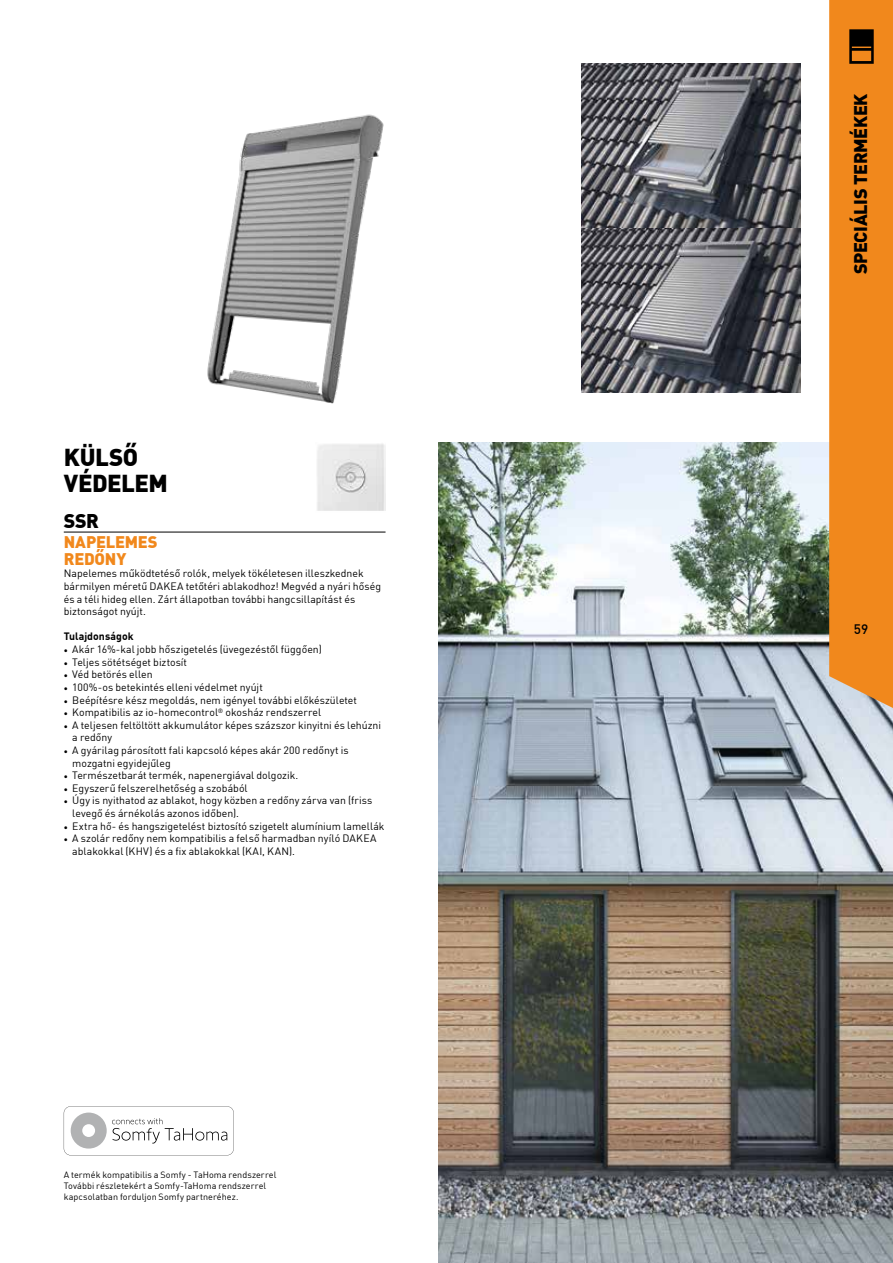
<style>
.page{position:relative;width:893px;height:1263px;background:#fff}
.page>*{position:absolute;margin:0;border:0;box-sizing:border-box;transform-origin:0 0}
.t1{font:900 24px/25.5px "DIN Offc Pro";letter-spacing:-.02em;color:#000}
.t2{font:900 19.5px "DIN Offc Pro";color:#000}
.t3{font:900 18px "DIN Offc Pro";letter-spacing:-.02em;color:#000}
.t4{font:900 16.5px/16.5px "DIN Offc Pro";letter-spacing:-.015em;color:#f1881c}
.t5{font:500 13.5px "DIN Offc Pro";color:#000}
.t6{font:10.5px/12.6px "DIN Offc Pro";color:#000}
.t7{font:700 10.5px "DIN Offc Pro";letter-spacing:.005em;color:#000}
.t8{font:9px/10.8px "DIN Offc Pro";letter-spacing:.005em;color:#000}
.s1{font-family:"Minion Pro"}
</style>
<div class="page">
<img style="left:439px;top:442px;width:454px;height:821px">
<div style="left:829px;top:0;width:64px;height:708px;background:#f1881c"></div>
<svg style="left:849px;top:29px;width:25px;height:35px"></svg>
<hr style="left:64px;top:532px;width:322px;height:1px;background:#000">
<img style="left:317px;top:443px;width:69px;height:68px">
<img style="left:207px;top:114px;width:177px;height:290px">
<img style="left:581px;top:64px;width:219px;height:328px">
<svg style="left:64px;top:1106px;width:170px;height:49px"></svg>
<h1 class="t1" style="left:64px;top:441px;width:106px">KÜLSŐ<br>VÉDELEM</h1>
<h2 class="t2" style="left:64px;top:504px;width:37px">SSR</h2>
<h3 class="t4" style="left:64px;top:532px;width:95px">NAPELEMES<br>REDŐNY</h3>
<p class="t6" style="left:64px;top:566px;width:319px">Napelemes működtetéső rolók, melyek tökéletesen illeszkednek bármilyen méretű DAKEA tetőtéri ablakodhoz! Megvéd a nyári hőség és a téli hideg ellen. Zárt állapotban további hangcsillapítást és biztonságot nyújt.</p>
<p class="t7" style="left:64px;top:628px;width:71px">Tulajdonságok</p>
<p class="t6" style="left:64px;top:642px;width:260px"><span class="s1">•</span> Akár 16%-kal jobb hőszigetelés (üvegezéstől függően)</p>
<p class="t6" style="left:64px;top:654px;width:125px"><span class="s1">•</span> Teljes sötétséget biztosít</p>
<p class="t6" style="left:64px;top:667px;width:90px"><span class="s1">•</span> Véd betörés ellen</p>
<p class="t6" style="left:64px;top:680px;width:201px"><span class="s1">•</span> 100%-os betekintés elleni védelmet nyújt</p>
<p class="t6" style="left:64px;top:692px;width:295px"><span class="s1">•</span> Beépítésre kész megoldás, nem igényel további előkészületet</p>
<p class="t6" style="left:64px;top:705px;width:259px"><span class="s1">•</span> Kompatibilis az io-homecontrol<sup>®</sup> okosház rendszerrel</p>
<p class="t6" style="left:72px;top:717px;width:310px;text-indent:-9px"><span class="s1">•</span> A teljesen feltöltött akkumulátor képes százszor kinyitni és lehúzni a redőny</p>
<p class="t6" style="left:72px;top:743px;width:278px;text-indent:-9px"><span class="s1">•</span> A gyárilag párosított fali kapcsoló képes akár 200 redőnyt is mozgatni egyidejűleg</p>
<p class="t6" style="left:64px;top:768px;width:236px"><span class="s1">•</span> Természetbarát termék, napenergiával dolgozik.</p>
<p class="t6" style="left:64px;top:780px;width:185px"><span class="s1">•</span> Egyszerű felszerelhetőség a szobából</p>
<p class="t6" style="left:72px;top:793px;width:302px;text-indent:-9px"><span class="s1">•</span> Úgy is nyithatod az ablakot, hogy közben a redőny zárva van (friss levegő és árnékolás azonos időben).</p>
<p class="t6" style="left:64px;top:818px;width:322px"><span class="s1">•</span> Extra hő- és hangszigetelést biztosító szigetelt alumínium lamellák</p>
<p class="t6" style="left:72px;top:831px;width:306px;text-indent:-9px"><span class="s1">•</span> A szolár redőny nem kompatibilis a felső harmadban nyíló DAKEA ablakokkal (KHV) és a fix ablakokkal (KAI, KAN).</p>
<p class="t8" style="left:64px;top:1169px;width:214px">A termék kompatibilis a Somfy - TaHoma rendszerrel<br>További részletekért a Somfy-TaHoma rendszerrel kapcsolatban forduljon Somfy partneréhez.</p>
<h3 class="t3" style="left:845px;top:274px;width:182px;rotate:-90deg">SPECIÁLIS TERMÉKEK</h3>
<p class="t5" style="left:854px;top:619px;width:16px">59</p>
</div>
